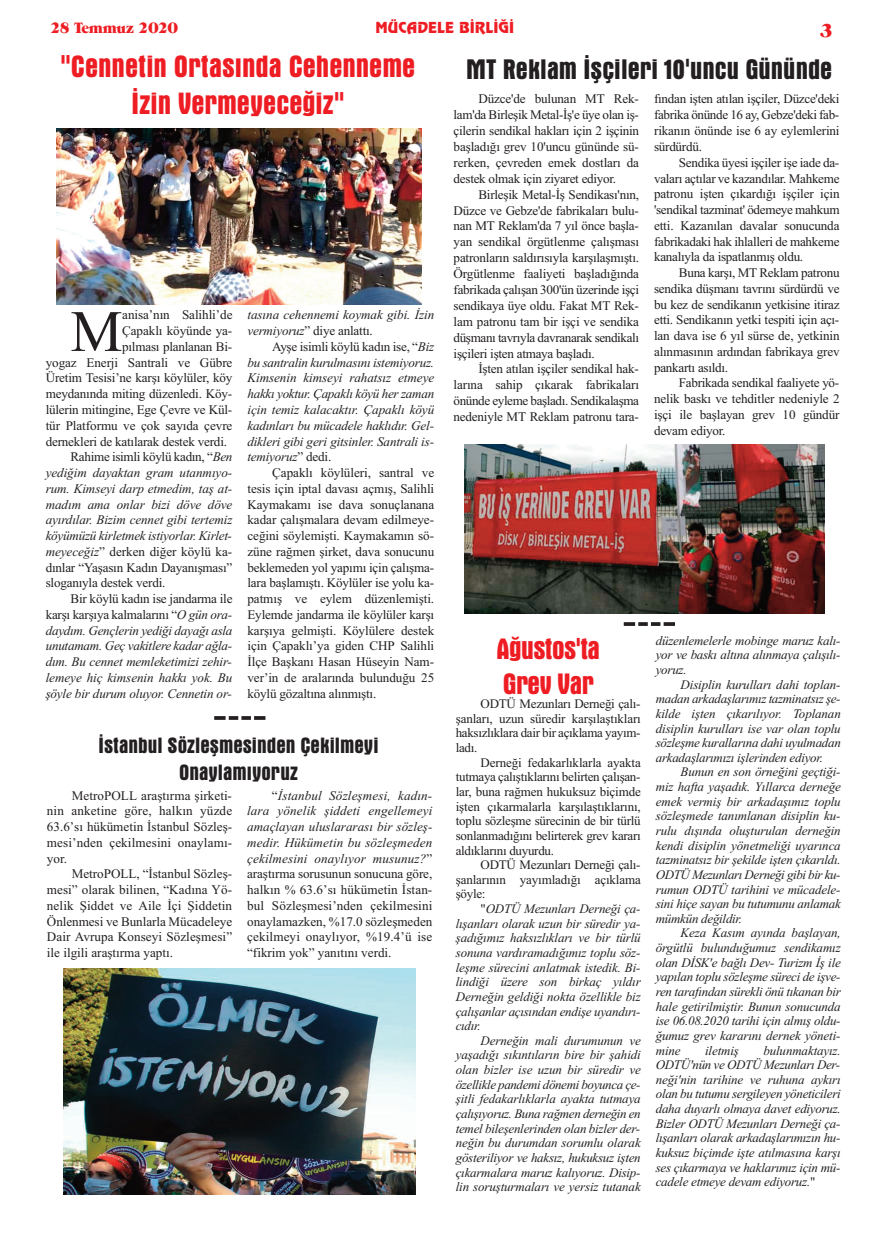
<style>
.page{position:relative;width:886px;height:1241px;background:#fff}
.page>*{position:absolute;margin:0;border:0;box-sizing:border-box;transform-origin:0 0}
.t1{font:58.5px "TR Times New Roman";color:#231f20}
.t2{font:700 condensed 31.25px/37.5px "Aurora BT";color:#ee1d23;text-align:center}
.t3{font:700 condensed 30px/35px "Aurora BT";letter-spacing:-.02em;color:#ee1d23}
.t4{font:700 condensed 28.75px "Aurora BT";color:#231f20}
.t5{font:700 condensed 22.5px/27px "Aurora BT";color:#231f20;text-align:center}
.t6{font:18.75px "Grouch IT Cby BT";color:#ee1d23}
.t7{font:15px "Revue BT";color:#ee1d23}
.t8{font:15px "Grouch IT Cby BT";letter-spacing:-.015em;color:#ee1d23}
.t9{font:13.12px/15.8px "TR Times New Roman";letter-spacing:-.015em;color:#231f20;text-align:justify}
.t10{font:italic 13.12px/15.8px "TR Times New Roman";letter-spacing:-.015em;color:#231f20}
.t11{font:italic 13px/14.6px "TR Times New Roman";letter-spacing:-.02em;color:#231f20;text-align:justify}
.t12{font:13px/14.6px "TR Times New Roman";letter-spacing:-.02em;color:#231f20;text-align:justify}
.s1{font-style:normal}
.s2{font-style:italic}
</style>
<div class="page">
<img style="left:57px;top:129px;width:365px;height:175px">
<img style="left:464px;top:444px;width:360px;height:169px">
<img style="left:64px;top:968px;width:351px;height:226px">
<svg style="left:214px;top:716px;width:51px;height:3px"></svg>
<svg style="left:624px;top:622px;width:51px;height:3px"></svg>
<p class="t8" style="left:51px;top:19px;width:129px">28 Temmuz 2020</p>
<p class="t7" style="left:376px;top:19px;width:140px">MÜCADELE BİRLİĞİ</p>
<h3 class="t6" style="left:820px;top:19px;width:14px">3</h3>
<h2 class="t2" style="left:61px;top:47px;width:356px">"Cennetin Ortasında Cehenneme<br>İzin Vermeyeceğiz"</h2>
<h3 class="t4" style="left:466px;top:52px;width:367px">MT Reklam İşçileri 10'uncu Gününde</h3>
<p class="t9" style="left:654px;top:91px;width:187px">fından işten atılan işçiler, Düzce'deki fabrika önünde 16 ay, Gebze'deki fab&shy;rikanın önünde ise 6 ay eylemlerini sürdürdü.</p>
<p class="t9" style="left:654px;top:154px;width:187px;text-indent:25px">Sendika üyesi işçiler işe iade da&shy;vaları açtılar ve kazandılar. Mahkeme patronu işten çıkardığı işçiler için 'sendikal tazminat' ödemeye mahkum etti. Kazanılan davalar sonucunda fabrikadaki hak ihlalleri de mahkeme kanalıyla da ispatlanmış oldu.</p>
<p class="t9" style="left:654px;top:265px;width:187px;text-indent:25px">Buna karşı, MT Reklam patronu sendika düşmanı tavrını sürdürdü ve bu kez de sendikanın yetkisine itiraz etti. Sendikanın yetki tespiti için açı&shy;lan dava ise 6 yıl sürse de, yetkinin alınmasının ardından fabrikaya grev pankartı asıldı.</p>
<p class="t9" style="left:654px;top:375px;width:187px;text-indent:25px">Fabrikada sendikal faaliyete yö&shy;nelik baskı ve tehditler nedeniyle 2 işçi ile başlayan grev 10 gündür devam ediyor.</p>
<p class="t9" style="left:454px;top:91px;width:187px;text-indent:25px">Düzce'de bulunan MT Rek&shy;lam'da Birleşik Metal-İş'e üye olan iş&shy;çilerin sendikal hakları için 2 işçinin başladığı grev 10'uncu gününde sü&shy;rerken, çevreden emek dostları da destek olmak için ziyaret ediyor.</p>
<p class="t9" style="left:454px;top:186px;width:187px;text-indent:25px">Birleşik Metal-İş Sendikası'nın, Düzce ve Gebze'de fabrikaları bulu&shy;nan MT Reklam'da 7 yıl önce başla&shy;yan sendikal örgütlenme çalışması patronların saldırısıyla karşılaşmıştı.<br>Örgütlenme faaliyeti başladığında fabrikada çalışan 300'ün üzerinde işçi sendikaya üye oldu. Fakat MT Rek&shy;lam patronu tam bir işçi ve sendika düşmanı tavrıyla davranarak sendikalı işçileri işten atmaya başladı.</p>
<p class="t9" style="left:454px;top:361px;width:187px;text-indent:25px">İşten atılan işçiler sendikal hak&shy;larına sahip çıkarak fabrikaları önünde eyleme başladı. Sendikalaşma nedeniyle MT Reklam patronu tara-</p>
<p class="t10" style="left:247px;top:307px;width:188px">tasına cehennemi koymak gibi. İzin vermiyoruz<span class="s1">” diye anlattı.</span></p>
<p class="t10" style="left:247px;top:338px;width:188px;text-align:justify;text-indent:25px"><span class="s1">Ayşe isimli köylü kadın ise, “</span>Biz bu santralin kurulmasını istemiyoruz.<br>Kimsenin kimseyi rahatsız etmeye hakkı yoktur. Çapaklı köyü her zaman için temiz kalacaktır. Çapaklı köyü kadınları bu mücadele haklıdır. Gel&shy;dikleri gibi geri gitsinler. Santrali is&shy;temiyoruz<span class="s1">” dedi.</span></p>
<p class="t9" style="left:247px;top:464px;width:188px;text-indent:25px">Çapaklı köylüleri, santral ve tesis için iptal davası açmış, Salihli Kaymakamı ise dava sonuçlanana kadar çalışmalara devam edilmeye&shy;ceğini söylemişti. Kaymakamın sö&shy;züne rağmen şirket, dava sonucunu beklemeden yol yapımı için çalışma&shy;lara başlamıştı. Köylüler ise yolu ka&shy;patmış ve eylem düzenlemişti.<br>Eylemde jandarma ile köylüler karşı karşıya gelmişti. Köylülere destek için Çapaklı’ya giden CHP Salihli İlçe Başkanı Hasan Hüseyin Nam&shy;ver’in de aralarında bulunduğu 25 köylü gözaltına alınmıştı.</p>
<h1 class="t1" style="left:71px;top:296px;width:54px">M</h1>
<p class="t9" style="left:122px;top:307px;width:112px">anisa’nın Salihli’de</p>
<p class="t9" style="left:122px;top:323px;width:112px">Çapaklı köyünde ya-</p>
<p class="t9" style="left:122px;top:338px;width:112px">pılması planlanan Bi-</p>
<p class="t9" style="left:46px;top:354px;width:188px">yogaz Enerji Santrali ve Gübre</p>
<p class="t9" style="left:46px;top:370px;width:188px">Üretim Tesisi’ne karşı köylüler, köy</p>
<p class="t9" style="left:46px;top:386px;width:188px">meydanında miting düzenledi. Köy-</p>
<p class="t9" style="left:46px;top:401px;width:188px">lülerin mitingine, Ege Çevre ve Kül-</p>
<p class="t9" style="left:46px;top:417px;width:188px">tür Platformu ve çok sayıda çevre</p>
<p class="t9" style="left:46px;top:433px;width:183px">dernekleri de katılarak destek verdi.</p>
<p class="t9" style="left:71px;top:449px;width:163px">Rahime isimli köylü kadın, “<span class="s2">Ben</span></p>
<p class="t10" style="left:46px;top:464px;width:188px">yediğim dayaktan gram utanmıyo-</p>
<p class="t10" style="left:46px;top:480px;width:188px">rum. Kimseyi darp etmedim, taş at-</p>
<p class="t10" style="left:46px;top:496px;width:188px">madım ama onlar bizi döve döve</p>
<p class="t10" style="left:46px;top:512px;width:188px">ayırdılar. Bizim cennet gibi tertemiz</p>
<p class="t10" style="left:46px;top:527px;width:188px">köyümüzü kirletmek istiyorlar. Kirlet-</p>
<p class="t9" style="left:46px;top:543px;width:188px"><span class="s2">meyeceğiz</span>” derken diğer köylü ka-</p>
<p class="t9" style="left:46px;top:559px;width:188px">dınlar “Yaşasın Kadın Dayanışması”</p>
<p class="t9" style="left:46px;top:575px;width:121px">sloganıyla destek verdi.</p>
<p class="t9" style="left:71px;top:590px;width:163px">Bir köylü kadın ise jandarma ile</p>
<p class="t9" style="left:46px;top:606px;width:188px">karşı karşıya kalmalarını “<span class="s2">O gün ora-</span></p>
<p class="t10" style="left:46px;top:622px;width:188px">daydım. Gençlerin yediği dayağı asla</p>
<p class="t10" style="left:46px;top:638px;width:188px">unutamam. Geç vakitlere kadar ağla-</p>
<p class="t10" style="left:46px;top:653px;width:188px">dım. Bu cennet memleketimizi zehir-</p>
<p class="t10" style="left:46px;top:669px;width:188px">lemeye hiç kimsenin hakkı yok. Bu</p>
<p class="t10" style="left:46px;top:685px;width:188px">şöyle bir durum oluyor. Cennetin or-</p>
<p class="t11" style="left:656px;top:633px;width:186px">düzenlemelerle mobinge maruz kalı&shy;yor ve baskı altına alınmaya çalışılı&shy;yoruz.</p>
<p class="t11" style="left:656px;top:676px;width:186px;text-indent:25px">Disiplin kurulları dahi toplan&shy;madan arkadaşlarımız tazminatsız şe&shy;kilde işten çıkarılıyor. Toplanan disiplin kurulları ise var olan toplu sözleşme kurallarına dahi uyulmadan arkadaşlarımızı işlerinden ediyor.</p>
<p class="t11" style="left:656px;top:764px;width:186px;text-indent:25px">Bunun en son örneğini geçtiği&shy;miz hafta yaşadık. Yıllarca derneğe emek vermiş bir arkadaşımız toplu sözleşmede tanımlanan disiplin ku&shy;rulu dışında oluşturulan derneğin kendi disiplin yönetmeliği uyarınca tazminatsız bir şekilde işten çıkarıldı.<br>ODTÜ Mezunları Derneği gibi bir ku&shy;rumun ODTÜ tarihini ve mücadele&shy;sini hiçe sayan bu tutumunu anlamak mümkün değildir.</p>
<p class="t11" style="left:656px;top:925px;width:186px;text-indent:25px">Keza Kasım ayında başlayan, örgütlü bulunduğumuz sendikamız olan DİSK'e bağlı Dev- Turizm İş ile yapılan toplu sözleşme süreci de işve&shy;ren tarafından sürekli önü tıkanan bir hale getirilmiştir. Bunun sonucunda ise 06.08.2020 tarihi için almış oldu&shy;ğumuz grev kararını dernek yöneti&shy;mine</p>
<h3 class="t3" style="left:496px;top:630px;width:105px">Ağustos'ta<br>Grev Var</h3>
<p class="t12" style="left:456px;top:696px;width:186px;text-indent:25px">ODTÜ Mezunları Derneği çalı&shy;şanları, uzun süredir karşılaştıkları haksızlıklara dair bir açıklama yayım&shy;ladı.</p>
<p class="t12" style="left:456px;top:754px;width:186px;text-indent:25px">Derneği fedakarlıklarla ayakta tutmaya çalıştıklarını belirten çalışan&shy;lar, buna rağmen hukuksuz biçimde işten çıkarmalarla karşılaştıklarını, toplu sözleşme sürecinin de bir türlü sonlanmadığını belirterek grev kararı aldıklarını duyurdu.</p>
<p class="t12" style="left:456px;top:857px;width:186px;text-indent:25px">ODTÜ Mezunları Derneği çalı&shy;şanlarının yayımladığı açıklama şöyle:</p>
<p class="t11" style="left:456px;top:901px;width:186px;text-indent:25px"><span class="s1">"</span>ODTÜ Mezunları Derneği ça&shy;lışanları olarak uzun bir süredir ya&shy;şadığımız haksızlıkları ve bir türlü sonuna vardıramadığımız toplu söz&shy;leşme sürecini anlatmak istedik. Bi&shy;lindiği üzere son birkaç yıldır Derneğin geldiği nokta özellikle biz çalışanlar açısından endişe uyandırı&shy;cıdır.</p>
<p class="t11" style="left:456px;top:1032px;width:186px;text-indent:25px">Derneğin mali durumunun ve yaşadığı sıkıntıların bire bir şahidi olan bizler ise uzun bir süredir ve özellikle pandemi dönemi boyunca çe&shy;şitli fedakarlıklarla ayakta tutmaya çalışıyoruz. Buna rağmen derneğin en temel bileşenlerinden olan bizler der&shy;neğin bu durumdan sorumlu olarak gösteriliyor ve haksız, hukuksuz işten çıkarmalara maruz kalıyoruz. Disip&shy;lin soruşturmaları ve yersiz tutanak</p>
<h3 class="t5" style="left:99px;top:731px;width:282px">İstanbul Sözleşmesinden Çekilmeyi<br>Onaylamıyoruz</h3>
<p class="t9" style="left:247px;top:787px;width:187px;text-indent:25px">“<span class="s2">İstanbul Sözleşmesi, kadın&shy;lara yönelik şiddeti engellemeyi amaçlayan uluslararası bir sözleş&shy;medir. Hükümetin bu sözleşmeden çekilmesini onaylıyor musunuz?</span>” araştırma sorusunun sonucuna göre, halkın % 63.6’sı hükümetin İstan&shy;bul Sözleşmesi’nden çekilmesini onaylamazken, %17.0 sözleşmeden çekilmeyi onaylıyor, %19.4’ü ise “fikrim yok” yanıtını verdi.</p>
<p class="t9" style="left:47px;top:787px;width:187px;text-indent:25px">MetroPOLL araştırma şirketi&shy;nin anketine göre, halkın yüzde 63.6’sı hükümetin İstanbul Sözleş&shy;mesi’nden çekilmesini onaylamı&shy;yor.</p>
<p class="t9" style="left:47px;top:865px;width:187px;text-indent:25px">MetroPOLL, “İstanbul Sözleş&shy;mesi” olarak bilinen, “Kadına Yö&shy;nelik Şiddet ve Aile İçi Şiddetin Önlenmesi ve Bunlarla Mücadeleye Dair Avrupa Konseyi Sözleşmesi” ile ilgili araştırma yaptı.</p>
<p class="t11" style="left:656px;top:1042px;width:186px;text-indent:108px">bulunmaktayız.<br>ODTÜ'nün ve ODTÜ Mezunları Der&shy;neği'nin tarihine ve ruhuna aykırı olan bu tutumu sergileyen yöneticileri daha duyarlı olmaya davet ediyoruz.<br>Bizler ODTÜ Mezunları Derneği ça&shy;lışanları olarak arkadaşlarımızın hu&shy;kuksuz biçimde işte atılmasına karşı ses çıkarmaya ve haklarımız için mü&shy;cadele etmeye devam ediyoruz.<span class="s1">"</span></p>
<p class="t11" style="left:705px;top:1042px;width:35px">iletmiş</p>
</div>
